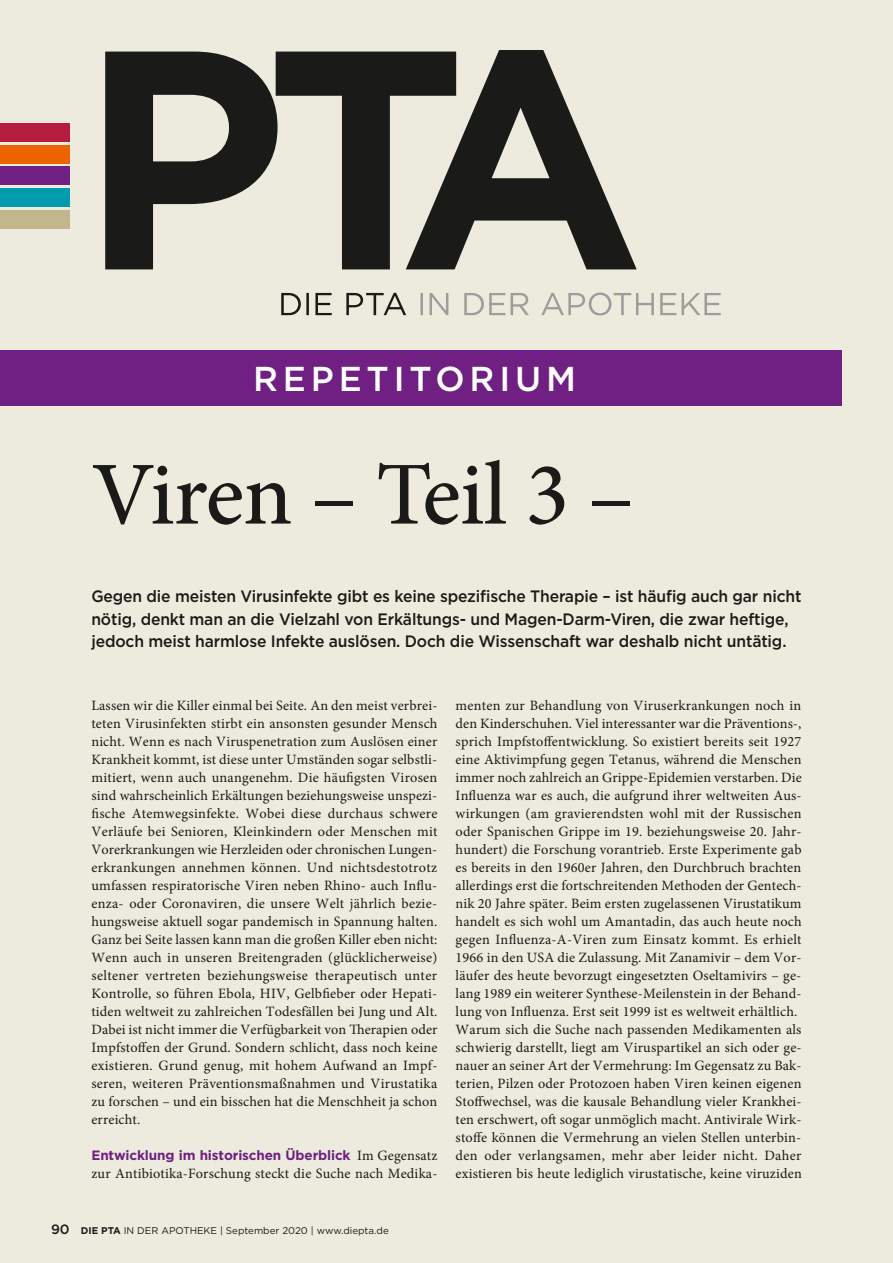
<style>
.page{position:relative;width:893px;height:1263px;background:#edebdd}
.page>*{position:absolute;margin:0;border:0;box-sizing:border-box;transform-origin:0 0}
.t1{font:500 90px "Minion Pro";letter-spacing:-.01em;color:#1a1a18}
.t2{font:500 34.5px "Gotham";letter-spacing:.14em;color:#fff}
.t3{font:500 16.5px/22.5px "Gotham";letter-spacing:-.01em;color:#1a1a18;scale:.95 1}
.t4{font:14.25px/18px "Minion Pro";letter-spacing:.01em;color:#1a1a18;text-align:justify}
.t5{font:700 13.5px "Gotham";letter-spacing:-.01em;color:#6f2082}
.t6{font:9.75px "Gotham";color:#1a1a18}
.s1{font-family:"Minion Pro";font-weight:400;font-size:14.25px;color:#1a1a18}
.s2{font-weight:500;font-size:13.5px}
.s3{font-weight:700}
</style>
<div class="page">
<svg style="left:420px;top:293px;width:301px;height:23px"></svg>
<svg style="left:281px;top:293px;width:125px;height:22px"></svg>
<svg style="left:105px;top:50px;width:532px;height:219px;fill:#1a1a18"></svg>
<div style="left:0;top:123px;width:69px;height:19px;background:#b61c3e"></div>
<div style="left:0;top:145px;width:69px;height:18px;background:#ec6502"></div>
<div style="left:0;top:167px;width:69px;height:18px;background:#6f2082"></div>
<div style="left:0;top:188px;width:69px;height:19px;background:#009bac"></div>
<div style="left:0;top:210px;width:69px;height:19px;background:#c1b68c"></div>
<div style="left:0;top:350px;width:842px;height:55px;background:#6f2082"></div>
<h2 class="t2" style="left:253px;top:356px;width:324px">REPETITORIUM</h2>
<h1 class="t1" style="left:91px;top:434px;width:544px">Viren – Teil 3 –</h1>
<p class="t3" style="left:91px;top:585px;width:749px">Gegen die meisten Virusinfekte gibt es keine spezifische Therapie – ist häufig auch gar nicht nötig, denkt man an die Vielzahl von Erkältungs- und Magen-Darm-Viren, die zwar heftige, jedoch meist harmlose Infekte auslösen. Doch die Wissenschaft war deshalb nicht untätig.</p>
<p class="t4" style="left:91px;top:697px;width:348px">Lassen wir die Killer einmal bei Seite. An den meist verbrei&shy;teten Virusinfekten stirbt ein ansonsten gesunder Mensch nicht. Wenn es nach Viruspenetration zum Auslösen einer Krankheit kommt, ist diese unter Umständen sogar selbstli&shy;mitiert, wenn auch unangenehm. Die häufigsten Virosen sind wahrscheinlich Erkältungen beziehungsweise unspezi&shy;fische Atemwegsinfekte. Wobei diese durchaus schwere Verläufe bei Senioren, Kleinkindern oder Menschen mit Vorerkrankungen wie Herzleiden oder chronischen Lungen&shy;erkrankungen annehmen können. Und nichtsdestotrotz umfassen respiratorische Viren neben Rhino- auch Influ&shy;enza- oder Coronaviren, die unsere Welt jährlich bezie&shy;hungsweise aktuell sogar pandemisch in Spannung halten.<br>Ganz bei Seite lassen kann man die großen Killer eben nicht:<br>Wenn auch in unseren Breitengraden (glücklicherweise) seltener vertreten beziehungsweise therapeutisch unter Kontrolle, so führen Ebola, HIV, Gelbfieber oder Hepati&shy;tiden weltweit zu zahlreichen Todesfällen bei Jung und Alt.<br>Dabei ist nicht immer die Verfügbarkeit von Therapien oder Impfstoffen der Grund. Sondern schlicht, dass noch keine existieren. Grund genug, mit hohem Aufwand an Impf&shy;seren, weiteren Präventionsmaßnahmen und Virustatika zu forschen – und ein bisschen hat die Menschheit ja schon erreicht.</p>
<p class="t5" style="left:91px;top:1146px;width:347px">Entwicklung im historischen Überblick <span class="s1">Im Gegensatz</span></p>
<p class="t4" style="left:91px;top:1165px;width:348px">zur Antibiotika-Forschung steckt die Suche nach Medika-</p>
<p class="t6" style="left:51px;top:1224px;width:339px"><span class="s2">90</span> <span class="s3">DIE PTA</span> IN DER APOTHEKE | September 2020 | www.diepta.de</p>
<p class="t4" style="left:456px;top:697px;width:348px;text-align:left">menten zur Behandlung von Viruserkrankungen noch in den Kinderschuhen. Viel interessanter war die Präventions-, sprich Impfstoffentwicklung. So existiert bereits seit 1927 eine Aktivimpfung gegen Tetanus, während die Menschen immer noch zahlreich an Grippe-Epidemien verstarben. Die Influenza war es auch, die aufgrund ihrer weltweiten Aus&shy;wirkungen (am gravierendsten wohl mit der Russischen oder Spanischen Grippe im 19. beziehungsweise 20. Jahr&shy;hundert) die Forschung vorantrieb. Erste Experimente gab es bereits in den 1960er Jahren, den Durchbruch brachten allerdings erst die fortschreitenden Methoden der Gentech&shy;nik 20 Jahre später. Beim ersten zugelassenen Virustatikum handelt es sich wohl um Amantadin, das auch heute noch gegen Influenza-A-Viren zum Einsatz kommt. Es erhielt 1966 in den USA die Zulassung. Mit Zanamivir – dem Vor&shy;läufer des heute bevorzugt eingesetzten Oseltamivirs – ge&shy;lang 1989 ein weiterer Synthese-Meilenstein in der Behand&shy;lung von Influenza. Erst seit 1999 ist es weltweit erhältlich.<br>Warum sich die Suche nach passenden Medikamenten als schwierig darstellt, liegt am Viruspartikel an sich oder ge&shy;nauer an seiner Art der Vermehrung: Im Gegensatz zu Bak&shy;terien, Pilzen oder Protozoen haben Viren keinen eigenen Stoffwechsel, was die kausale Behandlung vieler Krankhei&shy;ten erschwert, oft sogar unmöglich macht. Antivirale Wirk&shy;stoffe können die Vermehrung an vielen Stellen unterbin&shy;den oder verlangsamen, mehr aber leider nicht. Daher existieren bis heute lediglich virustatische, keine viruziden</p>
</div>
